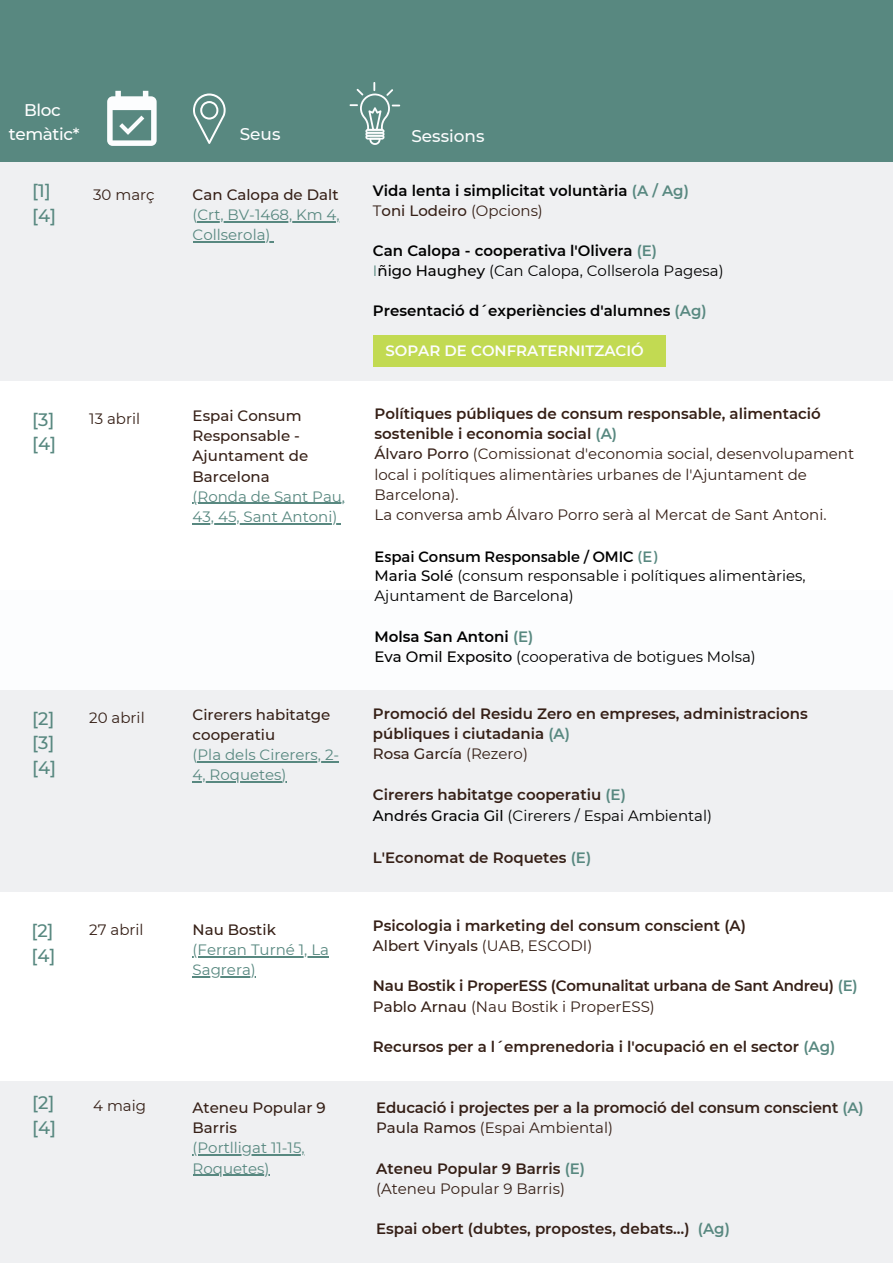
<style>
.page{position:relative;width:893px;height:1264px;background:#fff}
.page>*{position:absolute;margin:0;border:0;box-sizing:border-box;transform-origin:0 0}
.t1{font:500 18px/24.8px "Montserrat";color:#588880}
.t2{font:500 16.8px "Montserrat";color:#fcfdfe}
.t3{font:500 16.8px/23.5px "Montserrat";letter-spacing:-.025em;color:#fff;text-align:center}
.t4{font:600 15px/20.2px "Montserrat";color:#351f16}
.t5{font:15px/20.2px "Montserrat";color:#351f16}
.t6{font:600 15px/20px "Montserrat";color:#000}
.t7{font:15px/19.6px "Montserrat";color:#000}
.t8{font:15px/20.2px "Montserrat";color:#588880}
.t9{font:500 15px/20.2px "Montserrat";color:#351f16}
.t10{font:600 15px "Montserrat";color:#fcfdfe}
.s1{color:#588880}
.s2{font-weight:400;color:#351f16}
.s3{font-weight:500;color:#351f16}
.s4{font-weight:400;color:#588880}
.s5{font-weight:500}
.s6{font-weight:400}
.s7{font-weight:600}
.s8{font-weight:600;color:#588880}
.s9{font-weight:500;color:#000}
.s10{font-weight:400;color:#000}
</style>
<div class="page">
<div style="left:0;top:161px;width:892px;height:219px;background:#eff0f2"></div>
<hr style="left:193px;top:956px;width:136px;height:1px;background:#588880">
<hr style="left:193px;top:976px;width:63px;height:1px;background:#588880">
<div style="left:0;top:690px;width:892px;height:201px;background:#eff0f2"></div>
<div style="left:0;top:1080px;width:892px;height:182px;background:#eff0f2"></div>
<hr style="left:193px;top:1154px;width:111px;height:1px;background:#588880">
<hr style="left:193px;top:1174px;width:76px;height:1px;background:#588880">
<div style="left:0;top:0;width:892px;height:161px;background:#588880"></div>
<svg style="left:107px;top:91px;width:50px;height:55px"></svg>
<svg style="left:193px;top:93px;width:32px;height:51px"></svg>
<svg style="left:349px;top:82px;width:51px;height:63px"></svg>
<div style="left:373px;top:335px;width:292px;height:31px;background:#c2da52"></div>
<hr style="left:197px;top:221px;width:142px;height:1px;background:#588880">
<hr style="left:193px;top:241px;width:77px;height:1px;background:#588880">
<hr style="left:193px;top:503px;width:152px;height:1px;background:#588880">
<hr style="left:193px;top:523px;width:144px;height:1px;background:#588880">
<hr style="left:197px;top:761px;width:142px;height:1px;background:#588880">
<hr style="left:193px;top:781px;width:88px;height:1px;background:#588880">
<p class="t3" style="left:9px;top:98px;width:72px">Bloc temàtic*</p>
<p class="t2" style="left:240px;top:123px;width:42px">Seus</p>
<p class="t2" style="left:411px;top:126px;width:75px">Sessions</p>
<p class="t1" style="left:32px;top:179px;width:26px">[1] [4]</p>
<p class="t5" style="left:93px;top:184px;width:63px">30 març</p>
<p class="t6" style="left:373px;top:180px;width:317px">Vida lenta i simplicitat voluntària <span class="s1">(A / Ag)<br></span><span class="s2">T</span><span class="s3">oni Lodeiro</span> <span class="s2">(Opcions)</span></p>
<p class="t6" style="left:373px;top:240px;width:352px">Can Calopa - cooperativa l'Olivera <span class="s1">(E)<br></span><span class="s4">I</span><span class="s5">ñigo Haughey</span> <span class="s6">(Can Calopa, Collserola Pagesa)</span></p>
<p class="t6" style="left:373px;top:300px;width:335px">Presentació d´experiències d'alumnes <span class="s1">(Ag)</span></p>
<p class="t10" style="left:385px;top:341px;width:260px">SOPAR DE CONFRATERNITZACIÓ</p>
<p class="t9" style="left:193px;top:184px;width:147px">Can Calopa de Dalt</p>
<p class="t8" style="left:193px;top:204px;width:149px">(Crt, BV-1468, Km 4,<br>Collserola)</p>
<p class="t1" style="left:32px;top:407px;width:26px">[3] [4]</p>
<p class="t1" style="left:32px;top:706px;width:26px;text-align:justify">[2] [3] [4]</p>
<p class="t5" style="left:89px;top:408px;width:52px">13 abril</p>
<p class="t5" style="left:374px;top:403px;width:481px"><span class="s7">Polítiques públiques de consum responsable, alimentació sostenible i economia social</span> <span class="s8">(A)<br></span><span class="s5">Álvaro Porro</span> (Comissionat d'economia social, desenvolupament local i polítiques alimentàries urbanes de l'Ajuntament de Barcelona).<br>La conversa amb Álvaro Porro serà al Mercat de Sant Antoni.</p>
<p class="t7" style="left:374px;top:546px;width:433px">Espai Consum Responsable / OMIC <span class="s1">(E)<br></span><span class="s5">Maria Solé</span> (consum responsable i polítiques alimentàries,<br>Ajuntament de Barcelona)</p>
<p class="t7" style="left:374px;top:626px;width:383px;line-height:20.2px"><span class="s7">Molsa San Antoni</span> <span class="s8">(E)<br></span><span class="s5">Eva Omil Exposito</span> (cooperativa de botigues Molsa)</p>
<p class="t9" style="left:193px;top:405px;width:117px">Espai Consum<br>Responsable -<br>Ajuntament de<br>Barcelona</p>
<p class="t8" style="left:193px;top:486px;width:154px">(Ronda de Sant Pau,<br>43, 45, Sant Antoni)</p>
<p class="t5" style="left:89px;top:707px;width:57px">20 abril</p>
<p class="t4" style="left:373px;top:703px;width:436px">Promoció del Residu Zero en empreses, administracions públiques i ciutadania <span class="s1">(A)<br></span><span class="s5">Rosa García</span> <span class="s6">(Rezero)</span></p>
<p class="t4" style="left:373px;top:783px;width:340px;line-height:21px">Cirerers habitatge cooperatiu <span class="s1">(E)<br></span><span class="s9">Andrés Gracia Gil</span> <span class="s10">(Cirerers / Espai Ambiental)</span></p>
<p class="t4" style="left:373px;top:847px;width:220px">L'Economat de Roquetes <span class="s1">(E)</span></p>
<p class="t9" style="left:193px;top:704px;width:139px">Cirerers habitatge cooperatiu</p>
<p class="t8" style="left:193px;top:744px;width:148px">(Pla dels Cirerers, 2-<br>4, Roquetes)</p>
<p class="t1" style="left:31px;top:918px;width:26px">[2] [4]</p>
<p class="t1" style="left:32px;top:1090px;width:26px">[2] [4]</p>
<p class="t5" style="left:89px;top:919px;width:56px">27 abril</p>
<p class="t4" style="left:373px;top:915px;width:374px">Psicologia i marketing del consum conscient (A)<br><span class="s5">Albert Vinyals</span> <span class="s6">(UAB, ESCODI)</span></p>
<p class="t4" style="left:373px;top:975px;width:486px">Nau Bostik i ProperESS (Comunalitat urbana de Sant Andreu) <span class="s1">(E)<br></span><span class="s5">Pablo Arnau</span> <span class="s6">(Nau Bostik i ProperESS)</span></p>
<p class="t4" style="left:373px;top:1036px;width:464px">Recursos per a l´emprenedoria i l'ocupació en el sector <span class="s1">(Ag)</span></p>
<p class="t9" style="left:193px;top:919px;width:85px">Nau Bostik</p>
<p class="t8" style="left:193px;top:939px;width:138px">(Ferran Turné 1, La<br>Sagrera)</p>
<p class="t5" style="left:93px;top:1095px;width:54px">4 maig</p>
<p class="t4" style="left:376px;top:1097px;width:489px">Educació i projectes per a la promoció del consum conscient <span class="s1">(A)<br></span><span class="s5">Paula Ramos</span> <span class="s6">(Espai Ambiental)</span></p>
<p class="t5" style="left:376px;top:1157px;width:210px"><span class="s7">Ateneu Popular 9 Barris</span> <span class="s8">(E) </span>(Ateneu Popular 9 Barris)</p>
<p class="t4" style="left:376px;top:1218px;width:355px">Espai obert (dubtes, propostes, debats…) <span class="s1">(Ag)</span></p>
<p class="t9" style="left:193px;top:1097px;width:135px">Ateneu Popular 9<br>Barris</p>
<p class="t8" style="left:193px;top:1137px;width:113px">(Portlligat 11-15,<br>Roquetes)</p>
</div>
